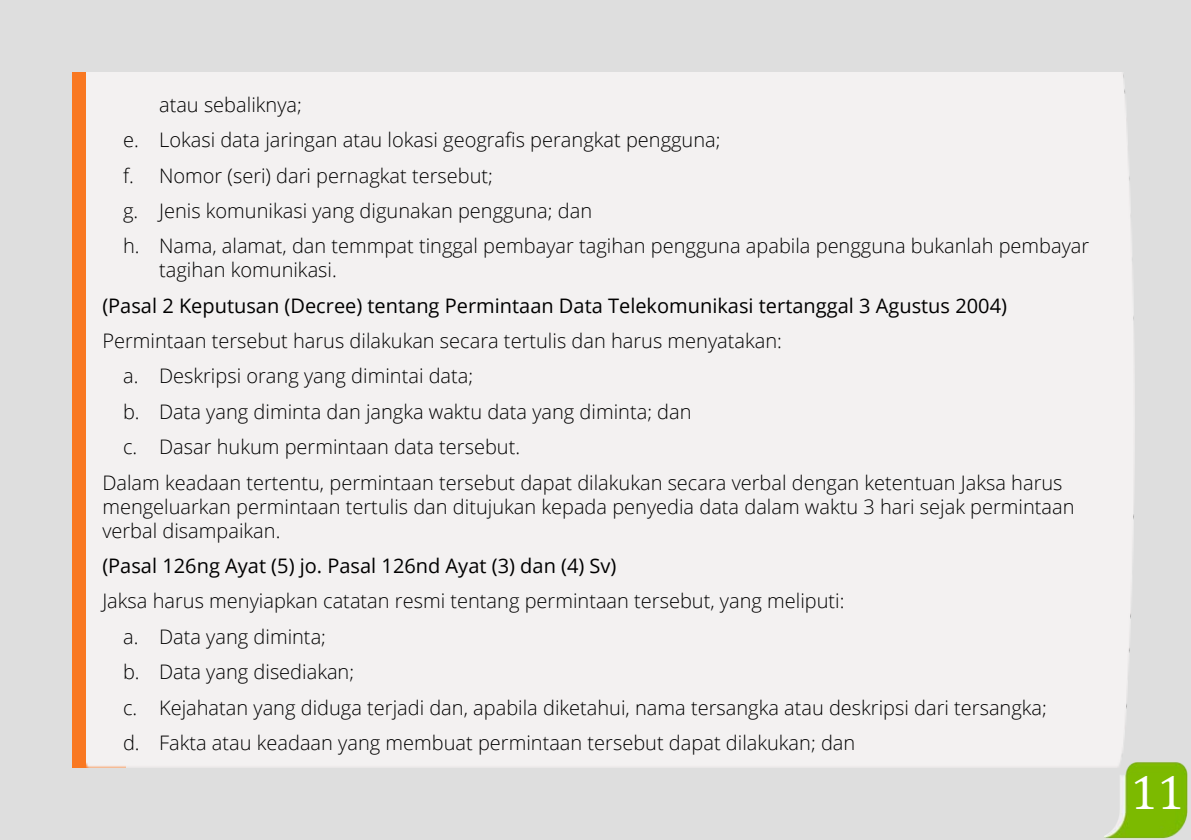
<style>
.page{position:relative;width:1191px;height:840px;background:#fff}
.page>*{position:absolute;margin:0;border:0;box-sizing:border-box;transform-origin:0 0}
.t1{font:48px "Cambria";color:#fff}
.t2{font:300 20px/35.4px "Open Sans";color:#000}
.t3{font:20px "Open Sans";color:#000}
</style>
<div class="page">
<div style="left:0;top:0;width:1191px;height:839px;background:#dedede"></div>
<div style="left:72px;top:72px;width:14px;height:695px;background:#f97821"></div>
<div style="left:86px;top:72px;width:1049px;height:695px;background:#f3f1f1"></div>
<img style="left:1104px;top:759px;width:84px;height:80px">
<p class="t2" style="left:123px;top:86px;width:967px;text-indent:36px">atau sebaliknya;<br>e. Lokasi data jaringan atau lokasi geografis perangkat pengguna;<br>f. Nomor (seri) dari pernagkat tersebut;<br>g. Jenis komunikasi yang digunakan pengguna; dan<br>h. Nama, alamat, dan temmpat tinggal pembayar tagihan pengguna apabila pengguna bukanlah pembayar</p>
<p class="t2" style="left:159px;top:252px;width:179px">tagihan komunikasi.</p>
<p class="t3" style="left:102px;top:291px;width:906px">(Pasal 2 Keputusan (Decree) tentang Permintaan Data Telekomunikasi tertanggal 3 Agustus 2004)</p>
<p class="t2" style="left:102px;top:322px;width:681px">Permintaan tersebut harus dilakukan secara tertulis dan harus menyatakan:</p>
<p class="t2" style="left:123px;top:358px;width:352px">a. Deskripsi orang yang dimintai data;</p>
<p class="t2" style="left:123px;top:393px;width:570px">b. Data yang diminta dan jangka waktu data yang diminta; dan</p>
<p class="t2" style="left:123px;top:428px;width:399px">c. Dasar hukum permintaan data tersebut.</p>
<p class="t2" style="left:102px;top:464px;width:961px">Dalam keadaan tertentu, permintaan tersebut dapat dilakukan secara verbal dengan ketentuan Jaksa harus</p>
<p class="t2" style="left:102px;top:493px;width:973px;line-height:24px">mengeluarkan permintaan tertulis dan ditujukan kepada penyedia data dalam waktu 3 hari sejak permintaan verbal disampaikan.</p>
<p class="t3" style="left:102px;top:551px;width:516px">(Pasal 126ng Ayat (5) jo. Pasal 126nd Ayat (3) dan (4) Sv)</p>
<p class="t2" style="left:123px;top:582px;width:925px;text-indent:-21px">Jaksa harus menyiapkan catatan resmi tentang permintaan tersebut, yang meliputi:<br>a. Data yang diminta;<br>b. Data yang disediakan;<br>c. Kejahatan yang diduga terjadi dan, apabila diketahui, nama tersangka atau deskripsi dari tersangka; d. Fakta atau keadaan yang membuat permintaan tersebut dapat dilakukan; dan</p>
<h1 class="t1" style="left:1131px;top:763px;width:55px">11</h1>
</div>
